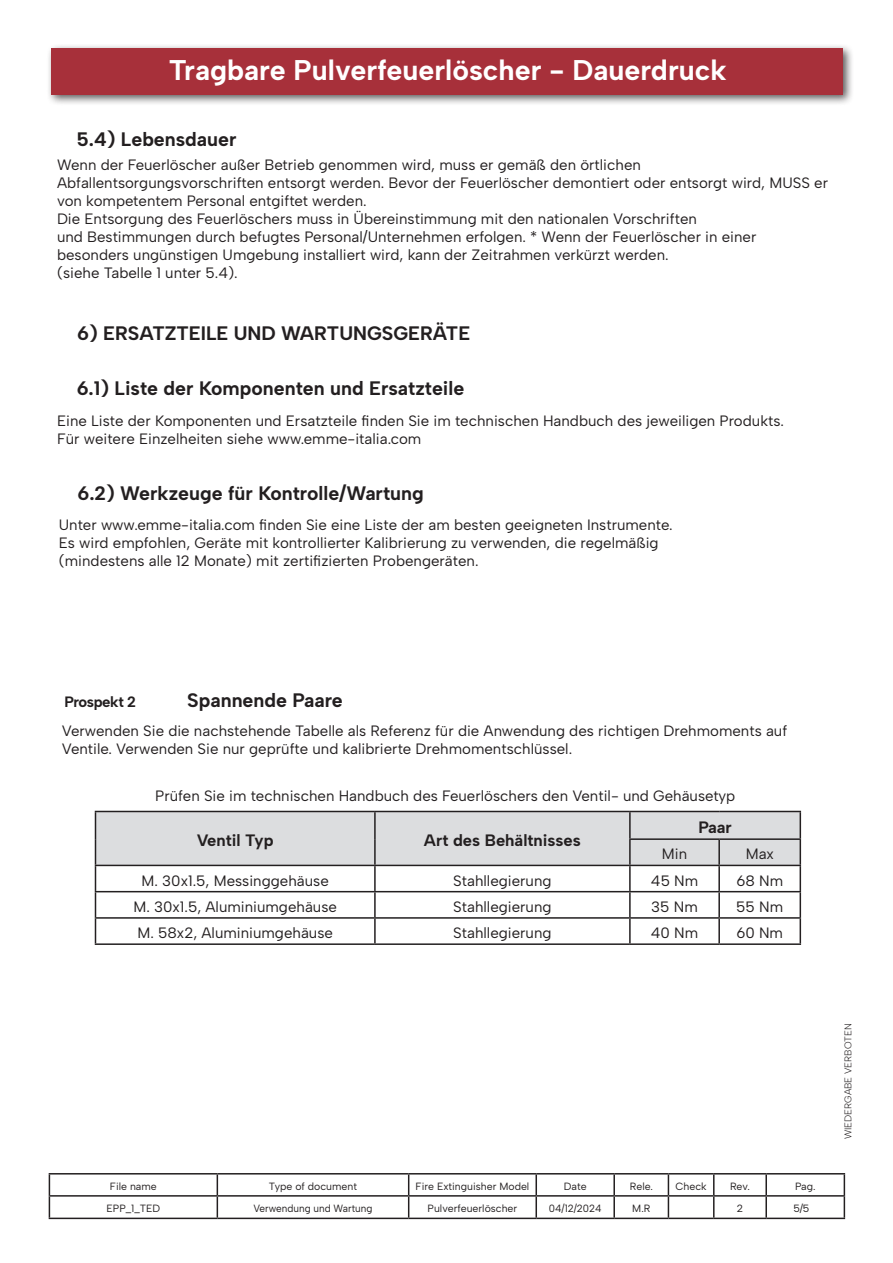
<style>
.page{position:relative;width:893px;height:1263px;background:#fff}
.page>*{position:absolute;margin:0;border:0;box-sizing:border-box;transform-origin:0 0}
.t1{font:700 28.5px "Albert Sans";color:#fff}
.codice_tabella{font:700 19.5px "Albert Sans";color:#231f20}
.codice_tabella-2{font:700 16.5px "Albert Sans";color:#231f20}
.codice_tabella-3{font:15px/18px "Albert Sans";color:#231f20}
.codice_tabella-4{font:700 15px "Albert Sans";letter-spacing:-.03em;color:#231f20}
.codice_tabella-5{font:10.5px "Albert Sans";color:#231f20}
.codice_tabella-6{font:10.5px "Albert Sans";color:#231f20;scale:.95 1}
.t2{font:9.75px "Albert Sans";color:#231f20}
</style>
<div class="page">
<div style="left:46px;top:43px;width:808px;height:62px;background:#231f20;opacity:.75"></div>
<div style="left:52px;top:48px;width:791px;height:46px;background:#a7303a"></div>
<hr style="left:49px;top:1173px;width:168px;height:1px;background:#231f20">
<hr style="left:217px;top:1173px;width:192px;height:1px;background:#231f20">
<hr style="left:409px;top:1173px;width:127px;height:1px;background:#231f20">
<hr style="left:536px;top:1173px;width:78px;height:1px;background:#231f20">
<hr style="left:535px;top:1174px;width:2px;height:21px;background:#231f20">
<hr style="left:614px;top:1173px;width:54px;height:1px;background:#231f20">
<hr style="left:613px;top:1174px;width:2px;height:21px;background:#231f20">
<hr style="left:668px;top:1173px;width:46px;height:1px;background:#231f20">
<hr style="left:714px;top:1173px;width:52px;height:1px;background:#231f20">
<hr style="left:766px;top:1173px;width:79px;height:1px;background:#231f20">
<hr style="left:765px;top:1174px;width:2px;height:21px;background:#231f20">
<hr style="left:49px;top:1195px;width:168px;height:1px;background:#231f20">
<svg style="left:49px;top:1174px;width:1px;height:43px"></svg>
<hr style="left:217px;top:1195px;width:192px;height:1px;background:#231f20">
<svg style="left:217px;top:1174px;width:1px;height:43px"></svg>
<hr style="left:409px;top:1195px;width:127px;height:1px;background:#231f20">
<svg style="left:408px;top:1174px;width:1px;height:43px"></svg>
<hr style="left:536px;top:1195px;width:78px;height:1px;background:#231f20">
<hr style="left:535px;top:1196px;width:2px;height:21px;background:#231f20">
<hr style="left:614px;top:1195px;width:54px;height:1px;background:#231f20">
<hr style="left:613px;top:1196px;width:2px;height:21px;background:#231f20">
<hr style="left:668px;top:1195px;width:46px;height:1px;background:#231f20">
<svg style="left:668px;top:1174px;width:1px;height:43px"></svg>
<hr style="left:714px;top:1195px;width:52px;height:1px;background:#231f20">
<svg style="left:713px;top:1174px;width:1px;height:43px"></svg>
<hr style="left:766px;top:1195px;width:79px;height:1px;background:#231f20">
<hr style="left:765px;top:1196px;width:2px;height:21px;background:#231f20">
<svg style="left:844px;top:1174px;width:1px;height:43px"></svg>
<hr style="left:49px;top:1217px;width:168px;height:2px;background:#231f20">
<hr style="left:217px;top:1217px;width:192px;height:2px;background:#231f20">
<hr style="left:409px;top:1217px;width:127px;height:2px;background:#231f20">
<hr style="left:536px;top:1217px;width:78px;height:2px;background:#231f20">
<hr style="left:614px;top:1217px;width:54px;height:2px;background:#231f20">
<hr style="left:668px;top:1217px;width:46px;height:2px;background:#231f20">
<hr style="left:714px;top:1217px;width:52px;height:2px;background:#231f20">
<hr style="left:766px;top:1217px;width:79px;height:2px;background:#231f20">
<hr style="left:95px;top:943px;width:280px;height:2px;background:#231f20">
<hr style="left:375px;top:943px;width:255px;height:2px;background:#231f20">
<hr style="left:630px;top:943px;width:89px;height:2px;background:#231f20">
<hr style="left:719px;top:943px;width:82px;height:2px;background:#231f20">
<svg style="left:95px;top:811px;width:706px;height:132px"></svg>
<h1 class="t1" style="left:169px;top:53px;width:559px">Tragbare Pulverfeuerlöscher - Dauerdruck</h1>
<p class="codice_tabella" style="left:77px;top:127px;width:161px">5.4) Lebensdauer</p>
<p class="codice_tabella-3" style="left:57px;top:155px;width:585px">Wenn der Feuerlöscher außer Betrieb genommen wird, muss er gemäß den örtlichen</p>
<p class="codice_tabella-3" style="left:57px;top:173px;width:773px">Abfallentsorgungsvorschriften entsorgt werden. Bevor der Feuerlöscher demontiert oder entsorgt wird, MUSS er von kompetentem Personal entgiftet werden.</p>
<p class="codice_tabella-3" style="left:57px;top:209px;width:641px">Die Entsorgung des Feuerlöschers muss in Übereinstimmung mit den nationalen Vorschriften</p>
<p class="codice_tabella-3" style="left:57px;top:227px;width:701px">und Bestimmungen durch befugtes Personal/Unternehmen erfolgen. * Wenn der Feuerlöscher in einer</p>
<p class="codice_tabella-3" style="left:57px;top:245px;width:613px">besonders ungünstigen Umgebung installiert wird, kann der Zeitrahmen verkürzt werden.</p>
<p class="codice_tabella-3" style="left:57px;top:263px;width:182px">(siehe Tabelle 1 unter 5.4).</p>
<p class="codice_tabella" style="left:77px;top:321px;width:395px">6) ERSATZTEILE UND WARTUNGSGERÄTE</p>
<p class="codice_tabella" style="left:77px;top:376px;width:389px">6.1) Liste der Komponenten und Ersatzteile</p>
<p class="codice_tabella-3" style="left:57px;top:411px;width:728px">Eine Liste der Komponenten und Ersatzteile finden Sie im technischen Handbuch des jeweiligen Produkts.</p>
<p class="codice_tabella-3" style="left:57px;top:429px;width:366px">Für weitere Einzelheiten siehe www.emme-italia.com</p>
<p class="codice_tabella" style="left:77px;top:482px;width:348px">6.2) Werkzeuge für Kontrolle/Wartung</p>
<p class="codice_tabella-3" style="left:59px;top:516px;width:615px">Unter www.emme-italia.com finden Sie eine Liste der am besten geeigneten Instrumente.</p>
<p class="codice_tabella-3" style="left:59px;top:534px;width:601px">Es wird empfohlen, Geräte mit kontrollierter Kalibrierung zu verwenden, die regelmäßig</p>
<p class="codice_tabella-3" style="left:59px;top:552px;width:421px">(mindestens alle 12 Monate) mit zertifizierten Probengeräten.</p>
<p class="codice_tabella-4" style="left:64px;top:692px;width:73px">Prospekt 2</p>
<p class="codice_tabella" style="left:187px;top:689px;width:157px">Spannende Paare</p>
<p class="codice_tabella-3" style="left:62px;top:722px;width:727px">Verwenden Sie die nachstehende Tabelle als Referenz für die Anwendung des richtigen Drehmoments auf</p>
<p class="codice_tabella-3" style="left:62px;top:740px;width:512px">Ventile. Verwenden Sie nur geprüfte und kalibrierte Drehmomentschlüssel.</p>
<p class="codice_tabella-3" style="left:155px;top:787px;width:582px">Prüfen Sie im technischen Handbuch des Feuerlöschers den Ventil- und Gehäusetyp</p>
<p class="codice_tabella-2" style="left:197px;top:830px;width:78px">Ventil Typ</p>
<p class="codice_tabella-2" style="left:424px;top:830px;width:158px">Art des Behältnisses</p>
<p class="codice_tabella-2" style="left:698px;top:817px;width:35px">Paar</p>
<p class="codice_tabella-3" style="left:662px;top:845px;width:27px">Min</p>
<p class="codice_tabella-3" style="left:746px;top:845px;width:30px">Max</p>
<p class="codice_tabella-3" style="left:142px;top:871px;width:189px">M. 30x1.5, Messinggehäuse</p>
<p class="codice_tabella-3" style="left:453px;top:871px;width:100px">Stahllegierung</p>
<p class="codice_tabella-3" style="left:651px;top:871px;width:49px">45 Nm</p>
<p class="codice_tabella-3" style="left:736px;top:871px;width:48px">68 Nm</p>
<p class="codice_tabella-3" style="left:133px;top:898px;width:205px">M. 30x1.5, Aluminiumgehäuse</p>
<p class="codice_tabella-3" style="left:453px;top:898px;width:100px">Stahllegierung</p>
<p class="codice_tabella-3" style="left:651px;top:898px;width:48px">35 Nm</p>
<p class="codice_tabella-3" style="left:736px;top:898px;width:48px">55 Nm</p>
<p class="codice_tabella-3" style="left:137px;top:924px;width:197px">M. 58x2, Aluminiumgehäuse</p>
<p class="codice_tabella-3" style="left:453px;top:924px;width:100px">Stahllegierung</p>
<p class="codice_tabella-3" style="left:651px;top:924px;width:49px">40 Nm</p>
<p class="codice_tabella-3" style="left:736px;top:924px;width:48px">60 Nm</p>
<p class="codice_tabella-5" style="left:110px;top:1180px;width:48px">File name</p>
<p class="codice_tabella-5" style="left:269px;top:1180px;width:90px">Type of document</p>
<p class="codice_tabella-5" style="left:416px;top:1180px;width:115px">Fire Extinguisher Model</p>
<p class="codice_tabella-5" style="left:564px;top:1180px;width:24px">Date</p>
<p class="codice_tabella-5" style="left:630px;top:1180px;width:24px">Rele.</p>
<p class="codice_tabella-5" style="left:675px;top:1180px;width:33px">Check</p>
<p class="codice_tabella-5" style="left:730px;top:1180px;width:21px">Rev.</p>
<p class="codice_tabella-5" style="left:795px;top:1180px;width:22px">Pag.</p>
<p class="codice_tabella-5" style="left:107px;top:1202px;width:55px">EPP_1_TED</p>
<p class="codice_tabella-6" style="left:253px;top:1202px;width:127px">Verwendung und Wartung</p>
<p class="codice_tabella-5" style="left:428px;top:1202px;width:91px">Pulverfeuerlöscher</p>
<p class="codice_tabella-6" style="left:549px;top:1202px;width:57px">04/12/2024</p>
<p class="codice_tabella-5" style="left:632px;top:1202px;width:20px">M.R</p>
<p class="codice_tabella-5" style="left:737px;top:1202px;width:8px">2</p>
<p class="codice_tabella-5" style="left:793px;top:1201px;width:17px">5/5</p>
<p class="t2" style="left:842px;top:1139px;width:117px;rotate:-90deg">WIEDERGABE VERBOTEN</p>
</div>
